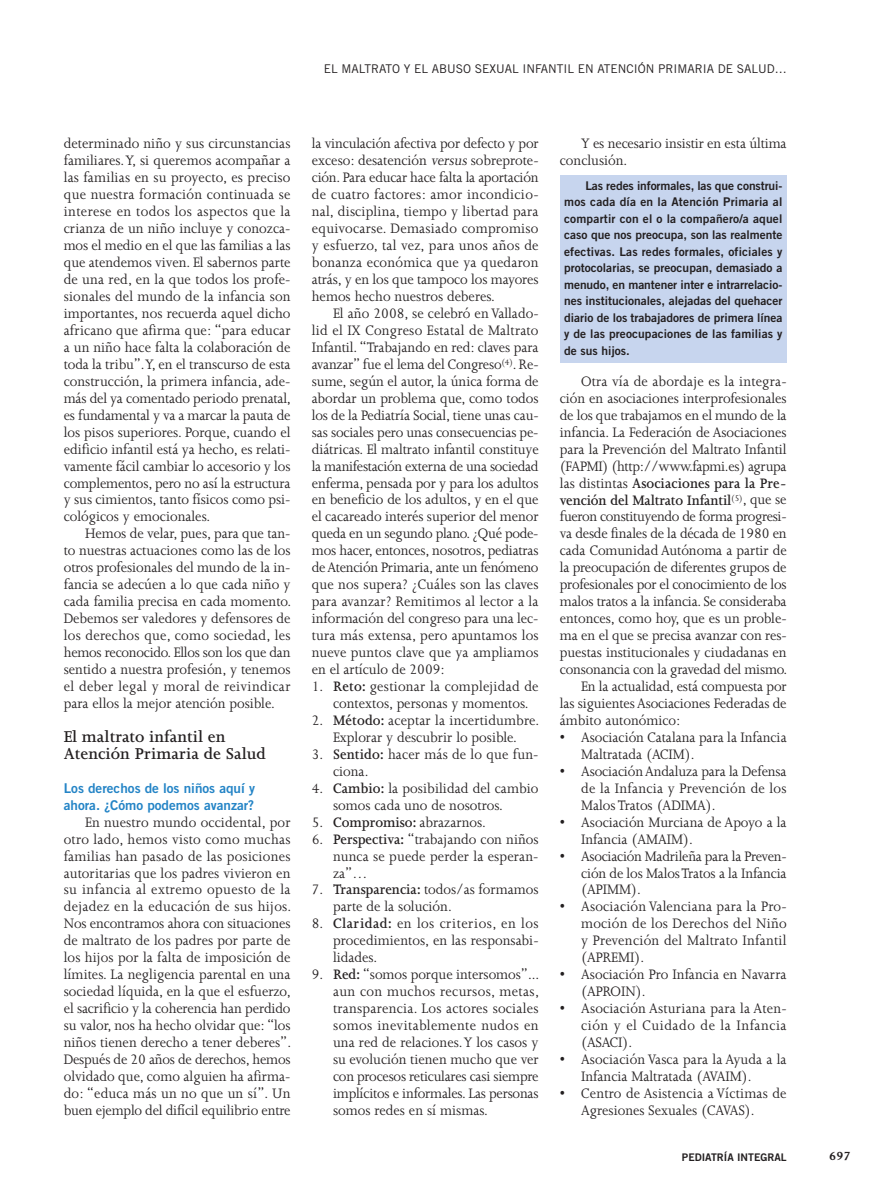
<style>
.page{position:relative;width:893px;height:1191px;background:#fff}
.page>*{position:absolute;margin:0;border:0;box-sizing:border-box;transform-origin:0 0}
.t1{font:600 18px/17px "Joanna MT Std";color:#231f20}
.t2{font:15.75px/17px "Joanna MT Std";color:#231f20;text-align:justify;scale:.95 1}
.t3{font:15.75px "Joanna MT Std";letter-spacing:-.02em;color:#231f20;scale:.95 1}
.t4{font:600 15.75px "Joanna MT Std";letter-spacing:-.01em;color:#231f20;scale:.95 1}
.t5{font:13.5px/17px "Trade Gothic Bold Two";color:#2484c6}
.t6{font:700 13.5px "Joanna MT Std";color:#231f20}
.t7{font:12px/16.5px "Trade Gothic Bold Two";letter-spacing:.005em;color:#231f20;text-align:justify}
.t8{font:12px "Trade Gothic";color:#231f20}
.t9{font:10.5px "Trade Gothic Bold Two";color:#231f20}
.s1{font-style:italic}
.s2{font-weight:600}
.s3{font-weight:400}
</style>
<div class="page">
<div style="left:560px;top:175px;width:227px;height:187px;background:#c7d5ee"></div>
<p class="t8" style="left:324px;top:65px;width:464px">EL MALTRATO Y EL ABUSO SEXUAL INFANTIL EN ATENCIÓN PRIMARIA DE SALUD…</p>
<p class="t2" style="left:64px;top:136px;width:241px">determinado niño y sus circunstancias familiares. Y, si queremos acompañar a las familias en su proyecto, es preciso que nuestra formación continuada se interese en todos los aspectos que la crianza de un niño incluye y conozca&shy;mos el medio en el que las familias a las que atendemos viven. El sabernos parte de una red, en la que todos los profe&shy;sionales del mundo de la infancia son importantes, nos recuerda aquel dicho africano que afirma que: “para educar a un niño hace falta la colaboración de toda la tribu”. Y, en el transcurso de esta construcción, la primera infancia, ade&shy;más del ya comentado periodo prenatal, es fundamental y va a marcar la pauta de los pisos superiores. Porque, cuando el edificio infantil está ya hecho, es relati&shy;vamente fácil cambiar lo accesorio y los complementos, pero no así la estructura y sus cimientos, tanto físicos como psi&shy;cológicos y emocionales.</p>
<p class="t2" style="left:64px;top:526px;width:241px;text-indent:21px">Hemos de velar, pues, para que tan&shy;to nuestras actuaciones como las de los otros profesionales del mundo de la in&shy;fancia se adecúen a lo que cada niño y cada familia precisa en cada momento.<br>Debemos ser valedores y defensores de los derechos que, como sociedad, les hemos reconocido. Ellos son los que dan sentido a nuestra profesión, y tenemos el deber legal y moral de reivindicar para ellos la mejor atención posible.</p>
<p class="t1" style="left:64px;top:729px;width:204px">El maltrato infantil en<br>Atención Primaria de Salud</p>
<p class="t5" style="left:64px;top:781px;width:193px">Los derechos de los niños aquí y ahora. ¿Cómo podemos avanzar?</p>
<p class="t2" style="left:64px;top:814px;width:241px;text-indent:21px">En nuestro mundo occidental, por otro lado, hemos visto como muchas familias han pasado de las posiciones autoritarias que los padres vivieron en su infancia al extremo opuesto de la dejadez en la educación de sus hijos.<br>Nos encontramos ahora con situaciones de maltrato de los padres por parte de los hijos por la falta de imposición de límites. La negligencia parental en una sociedad líquida, en la que el esfuerzo, el sacrificio y la coherencia han perdido su valor, nos ha hecho olvidar que: “los niños tienen derecho a tener deberes”.<br>Después de 20 años de derechos, hemos olvidado que, como alguien ha afirma&shy;do: “educa más un no que un sí”. Un buen ejemplo del difícil equilibrio entre</p>
<p class="t2" style="left:312px;top:136px;width:240px">la vinculación afectiva por defecto y por exceso: desatención <span class="s1">versus</span> sobreprote&shy;ción. Para educar hace falta la aportación de cuatro factores: amor incondicio&shy;nal, disciplina, tiempo y libertad para equivocarse. Demasiado compromiso y esfuerzo, tal vez, para unos años de bonanza económica que ya quedaron atrás, y en los que tampoco los mayores hemos hecho nuestros deberes.</p>
<p class="t2" style="left:312px;top:306px;width:240px;text-indent:21px">El año 2008, se celebró en Vallado&shy;lid el IX Congreso Estatal de Maltrato Infantil. “Trabajando en red: claves para avanzar” fue el lema del Congreso<sup>(4)</sup>. Re&shy;sume, según el autor, la única forma de abordar un problema que, como todos los de la Pediatría Social, tiene unas cau&shy;sas sociales pero unas consecuencias pe&shy;diátricas. El maltrato infantil constituye la manifestación externa de una sociedad enferma, pensada por y para los adultos en beneficio de los adultos, y en el que el cacareado interés superior del menor queda en un segundo plano. ¿Qué pode&shy;mos hacer, entonces, nosotros, pediatras de Atención Primaria, ante un fenómeno que nos supera? ¿Cuáles son las claves para avanzar? Remitimos al lector a la información del congreso para una lec&shy;tura más extensa, pero apuntamos los nueve puntos clave que ya ampliamos en el artículo de 2009:</p>
<p class="t2" style="left:333px;top:679px;width:218px;text-indent:-21px">1. <span class="s2">Reto:</span> gestionar la complejidad de contextos, personas y momentos.</p>
<p class="t2" style="left:312px;top:712px;width:241px;text-align:center">2. <span class="s2">Método:</span> aceptar la incertidumbre.<br>Explorar y descubrir lo posible.</p>
<p class="t2" style="left:333px;top:746px;width:218px;text-indent:-21px">3. <span class="s2">Sentido:</span> hacer más de lo que fun&shy;ciona.</p>
<p class="t2" style="left:333px;top:780px;width:218px;text-indent:-21px">4. <span class="s2">Cambio:</span> la posibilidad del cambio somos cada uno de nosotros.</p>
<p class="t2" style="left:312px;top:814px;width:185px">5. <span class="s2">Compromiso:</span> abrazarnos.</p>
<p class="t2" style="left:333px;top:831px;width:218px;text-indent:-21px">6. <span class="s2">Perspectiva:</span> “trabajando con niños nunca se puede perder la esperan&shy;za”…</p>
<p class="t2" style="left:333px;top:882px;width:218px;text-indent:-21px">7. <span class="s2">Transparencia:</span> todos/as formamos parte de la solución.</p>
<p class="t2" style="left:333px;top:916px;width:218px;text-indent:-21px">8. <span class="s2">Claridad:</span> en los criterios, en los procedimientos, en las responsabi&shy;lidades.</p>
<p class="t2" style="left:333px;top:967px;width:218px;text-indent:-21px">9. <span class="s2">Red:</span> “somos porque intersomos”... aun con muchos recursos, metas, transparencia. Los actores sociales somos inevitablemente nudos en una red de relaciones. Y los casos y su evolución tienen mucho que ver con procesos reticulares casi siempre implícitos e informales. Las personas somos redes en sí mismas.</p>
<p class="t2" style="left:560px;top:136px;width:240px;text-indent:21px">Y es necesario insistir en esta última conclusión.</p>
<p class="t7" style="left:564px;top:179px;width:220px;text-indent:21px">Las redes informales, las que construi&shy;mos cada día en la Atención Primaria al compartir con el o la compañero/a aquel caso que nos preocupa, son las realmente efectivas. Las redes formales, oficiales y protocolarias, se preocupan, demasiado a menudo, en mantener inter e intrarrelacio&shy;nes institucionales, alejadas del quehacer diario de los trabajadores de primera línea y de las preocupaciones de las familias y de sus hijos.</p>
<p class="t2" style="left:581px;top:373px;width:218px">Otra vía de abordaje es la integra-</p>
<p class="t2" style="left:560px;top:390px;width:240px">ción en asociaciones interprofesionales</p>
<p class="t2" style="left:560px;top:407px;width:240px">de los que trabajamos en el mundo de la</p>
<p class="t2" style="left:560px;top:424px;width:240px">infancia. La Federación de Asociaciones</p>
<p class="t2" style="left:560px;top:441px;width:240px">para la Prevención del Maltrato Infantil</p>
<p class="t3" style="left:560px;top:459px;width:240px">(FAPMI) (http://www.fapmi.es) agrupa</p>
<p class="t4" style="left:560px;top:476px;width:240px"><span class="s3">las distintas</span> Asociaciones para la Pre-</p>
<p class="t4" style="left:560px;top:493px;width:240px">vención del Maltrato Infantil<sup>(5)</sup><span class="s3">, que se</span></p>
<p class="t3" style="left:560px;top:510px;width:240px">fueron constituyendo de forma progresi-</p>
<p class="t2" style="left:560px;top:526px;width:240px">va desde finales de la década de 1980 en</p>
<p class="t2" style="left:560px;top:543px;width:240px">cada Comunidad Autónoma a partir de</p>
<p class="t2" style="left:560px;top:560px;width:240px">la preocupación de diferentes grupos de</p>
<p class="t2" style="left:560px;top:577px;width:240px">profesionales por el conocimiento de los</p>
<p class="t2" style="left:560px;top:594px;width:240px">malos tratos a la infancia. Se consideraba</p>
<p class="t2" style="left:560px;top:611px;width:240px">entonces, como hoy, que es un proble-</p>
<p class="t2" style="left:560px;top:628px;width:240px">ma en el que se precisa avanzar con res-</p>
<p class="t2" style="left:560px;top:645px;width:240px">puestas institucionales y ciudadanas en</p>
<p class="t2" style="left:560px;top:662px;width:241px">consonancia con la gravedad del mismo.</p>
<p class="t2" style="left:581px;top:679px;width:218px">En la actualidad, está compuesta por</p>
<p class="t2" style="left:560px;top:695px;width:240px">las siguientes Asociaciones Federadas de</p>
<p class="t2" style="left:560px;top:712px;width:129px">ámbito autonómico:</p>
<p class="t2" style="left:581px;top:729px;width:218px;text-indent:-21px">• Asociación Catalana para la Infancia<br>Maltratada (ACIM).</p>
<p class="t2" style="left:581px;top:763px;width:218px;text-indent:-21px">• Asociación Andaluza para la Defensa de la Infancia y Prevención de los Malos Tratos (ADIMA).</p>
<p class="t2" style="left:581px;top:814px;width:218px;text-indent:-21px">• Asociación Murciana de Apoyo a la<br>Infancia (AMAIM).</p>
<p class="t2" style="left:581px;top:848px;width:218px;text-indent:-21px">• Asociación Madrileña para la Preven&shy;ción de los Malos Tratos a la Infancia (APIMM).</p>
<p class="t2" style="left:581px;top:899px;width:218px;text-indent:-21px">• Asociación Valenciana para la Pro&shy;moción de los Derechos del Niño y Prevención del Maltrato Infantil (APREMI).</p>
<p class="t2" style="left:581px;top:967px;width:218px;text-indent:-21px">• Asociación Pro Infancia en Navarra (APROIN).</p>
<p class="t2" style="left:581px;top:1001px;width:218px;text-indent:-21px">• Asociación Asturiana para la Aten&shy;ción y el Cuidado de la Infancia (ASACI).</p>
<p class="t2" style="left:581px;top:1051px;width:218px;text-indent:-21px">• Asociación Vasca para la Ayuda a la<br>Infancia Maltratada (AVAIM).</p>
<p class="t2" style="left:581px;top:1085px;width:218px;text-indent:-21px">• Centro de Asistencia a Víctimas de<br>Agresiones Sexuales (CAVAS).</p>
<p class="t9" style="left:682px;top:1153px;width:106px">PEDIATRÍA INTEGRAL</p>
<p class="t6" style="left:829px;top:1150px;width:23px">697</p>
</div>
